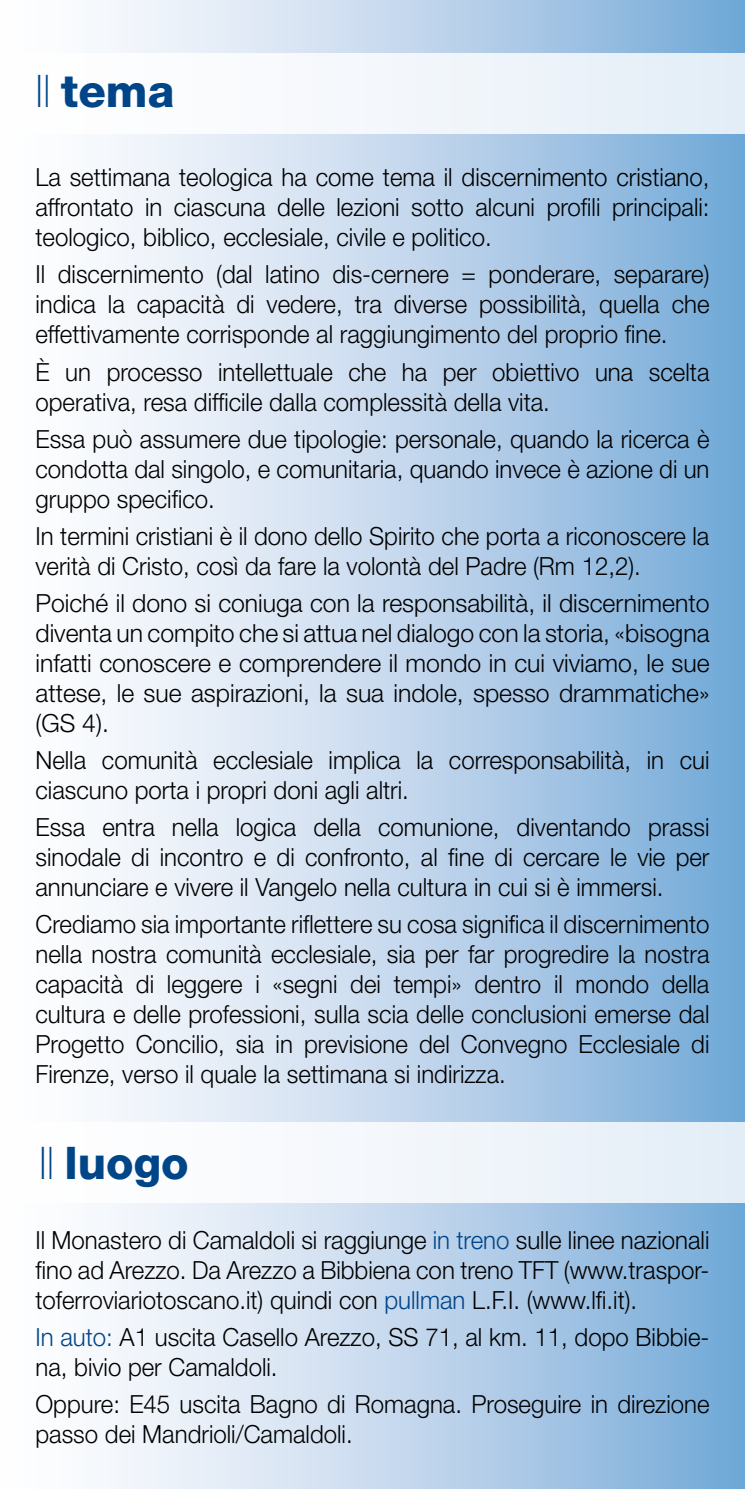
<style>
.page{position:relative;width:745px;height:1489px;background:#fff}
.page>*{position:absolute;margin:0;border:0;box-sizing:border-box;transform-origin:0 0}
.t1{font:800 45px "Helvetica Neue LT Std";color:#004588}
.t2{font:300 25px/30px "Helvetica Neue LT Std";color:#000;text-align:justify;scale:.96 1}
.t3{font:300 25px/30px "Helvetica Neue LT Std";color:#000;text-align:justify}
.s1{font-weight:100}
.s2{color:#004588}
</style>
<div class="page">
<div style="left:0;top:0;width:744px;height:1488px;background:linear-gradient(to right,#fff,#7cadd9)"></div>
<div style="left:0;top:1121px;width:744px;height:81px;background:linear-gradient(to right,#fff,#e4eef7)"></div>
<div style="left:0;top:53px;width:744px;height:80px;background:linear-gradient(to right,#fff,#e4eef7)"></div>
<h1 class="t1" style="left:35px;top:64px;width:140px"><span class="s1">Il</span> tema</h1>
<p class="t2" style="left:35px;top:162px;width:703px">La settimana teologica ha come tema il discernimento cristiano, affrontato in ciascuna delle lezioni sotto alcuni profili principali: teologico, biblico, ecclesiale, civile e politico.</p>
<p class="t2" style="left:35px;top:259px;width:703px">Il discernimento (dal latino dis-cernere = ponderare, separare) indica la capacità di vedere, tra diverse possibilità, quella che effettivamente corrisponde al raggiungimento del proprio fine.</p>
<p class="t2" style="left:35px;top:356px;width:703px">È un processo intellettuale che ha per obiettivo una scelta operativa, resa difficile dalla complessità della vita.</p>
<p class="t2" style="left:35px;top:423px;width:703px">Essa può assumere due tipologie: personale, quando la ricerca è condotta dal singolo, e comunitaria, quando invece è azione di un gruppo specifico.</p>
<p class="t2" style="left:35px;top:520px;width:703px">In termini cristiani è il dono dello Spirito che porta a riconoscere la verità di Cristo, così da fare la volontà del Padre (Rm 12,2).</p>
<p class="t3" style="left:35px;top:587px;width:675px">Poiché il dono si coniuga con la responsabilità, il discernimento diventa un compito che si attua nel dialogo con la storia, «bisogna infatti conoscere e comprendere il mondo in cui viviamo, le sue attese, le sue aspirazioni, la sua indole, spesso drammatiche» (GS 4).</p>
<p class="t2" style="left:35px;top:744px;width:703px">Nella comunità ecclesiale implica la corresponsabilità, in cui ciascuno porta i propri doni agli altri.</p>
<p class="t2" style="left:35px;top:811px;width:703px">Essa entra nella logica della comunione, diventando prassi sinodale di incontro e di confronto, al fine di cercare le vie per annunciare e vivere il Vangelo nella cultura in cui si è immersi.</p>
<p class="t2" style="left:35px;top:908px;width:703px">Crediamo sia importante riflettere su cosa significa il discernimento nella nostra comunità ecclesiale, sia per far progredire la nostra capacità di leggere i «segni dei tempi» dentro il mondo della cultura e delle professioni, sulla scia delle conclusioni emerse dal Progetto Concilio, sia in previsione del Convegno Ecclesiale di Firenze, verso il quale la settimana si indirizza.</p>
<h1 class="t1" style="left:39px;top:1136px;width:151px"><span class="s1">Il</span> luogo</h1>
<p class="t2" style="left:35px;top:1224px;width:703px">Il Monastero di Camaldoli si raggiunge <span class="s2">in treno</span> sulle linee nazionali fino ad Arezzo. Da Arezzo a Bibbiena con treno TFT (www.traspor&shy;toferroviariotoscano.it) quindi con <span class="s2">pullman</span> L.F.I. (www.lfi.it).</p>
<p class="t2" style="left:35px;top:1321px;width:703px"><span class="s2">In auto:</span> A1 uscita Casello Arezzo, SS 71, al km. 11, dopo Bibbie&shy;na, bivio per Camaldoli.</p>
<p class="t2" style="left:35px;top:1388px;width:703px">Oppure: E45 uscita Bagno di Romagna. Proseguire in direzione passo dei Mandrioli/Camaldoli.</p>
</div>
